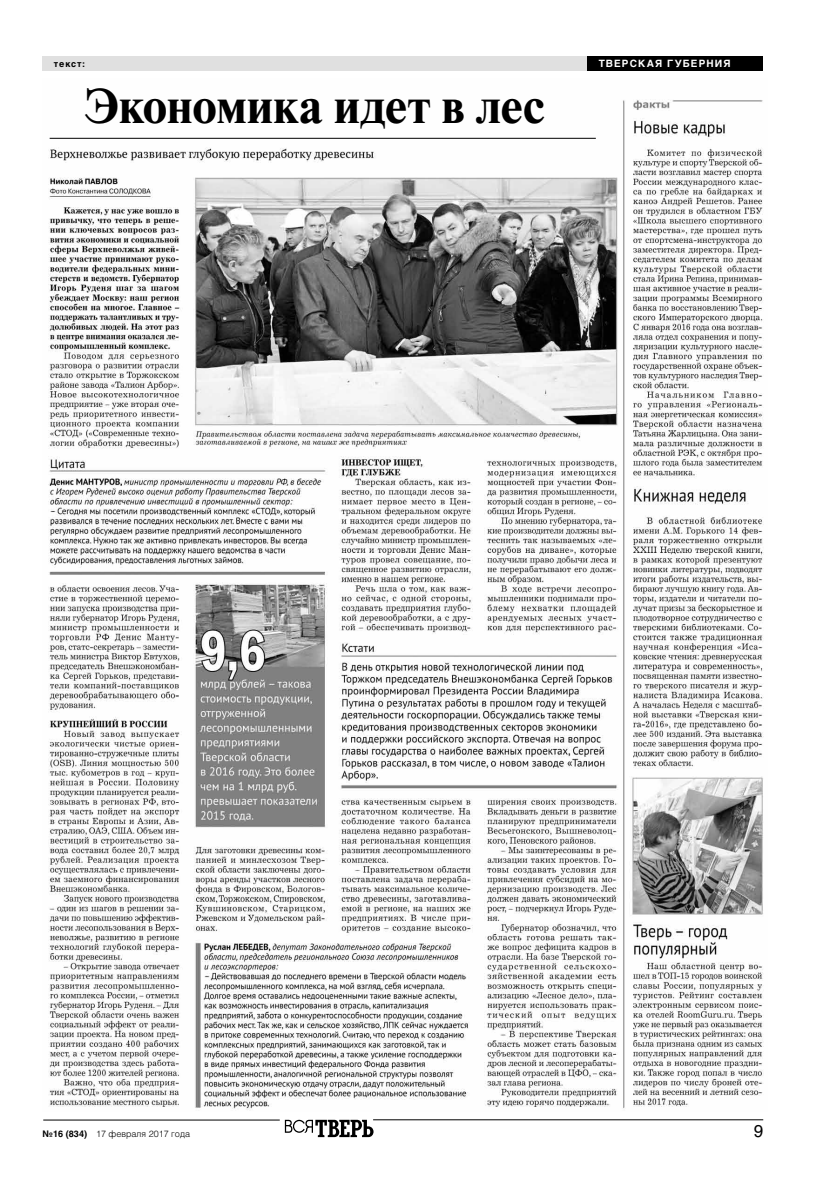
<style>
.page{position:relative;width:820px;height:1191px;background:#fff}
.page>*{position:absolute;margin:0;border:0;box-sizing:border-box;transform-origin:0 0}
.t1{font:700 48.8px "Newton C";color:#000}
.t2{font:17px "Helios";color:#000}
.t3{font:700 10px "Helios";letter-spacing:.115em;color:#fff}
.t4{font:300 9px "Helios";color:#000}
.t5{font:700 9px "Helios";letter-spacing:.095em;color:#000}
.s1{font-weight:700}
</style>
<div class="page">
<hr style="left:373px;top:1119px;width:390px;height:1px;background:#000">
<hr style="left:43px;top:1119px;width:236px;height:1px;background:#000">
<svg style="left:285px;top:1119px;width:88px;height:18px"></svg>
<div style="left:43px;top:56px;width:720px;height:15px;background:#e0e0e0"></div>
<div style="left:587px;top:56px;width:176px;height:15px;background:#000"></div>
<img style="left:48px;top:100px;width:716px;height:1010px">
<hr style="left:50px;top:138px;width:545px;height:1px;background:#000">
<p class="t5" style="left:54px;top:59px;width:33px">текст:</p>
<p class="t3" style="left:598px;top:58px;width:133px">тверская губерния</p>
<h1 class="t1" style="left:83px;top:79px;width:463px">Экономика идет в лес</h1>
<p class="t4" style="left:43px;top:1128px;width:149px"><span class="s1">№16 (834)</span> 17 февраля 2017 года</p>
<h2 class="t2" style="left:753px;top:1120px;width:11px">9</h2>
</div>
